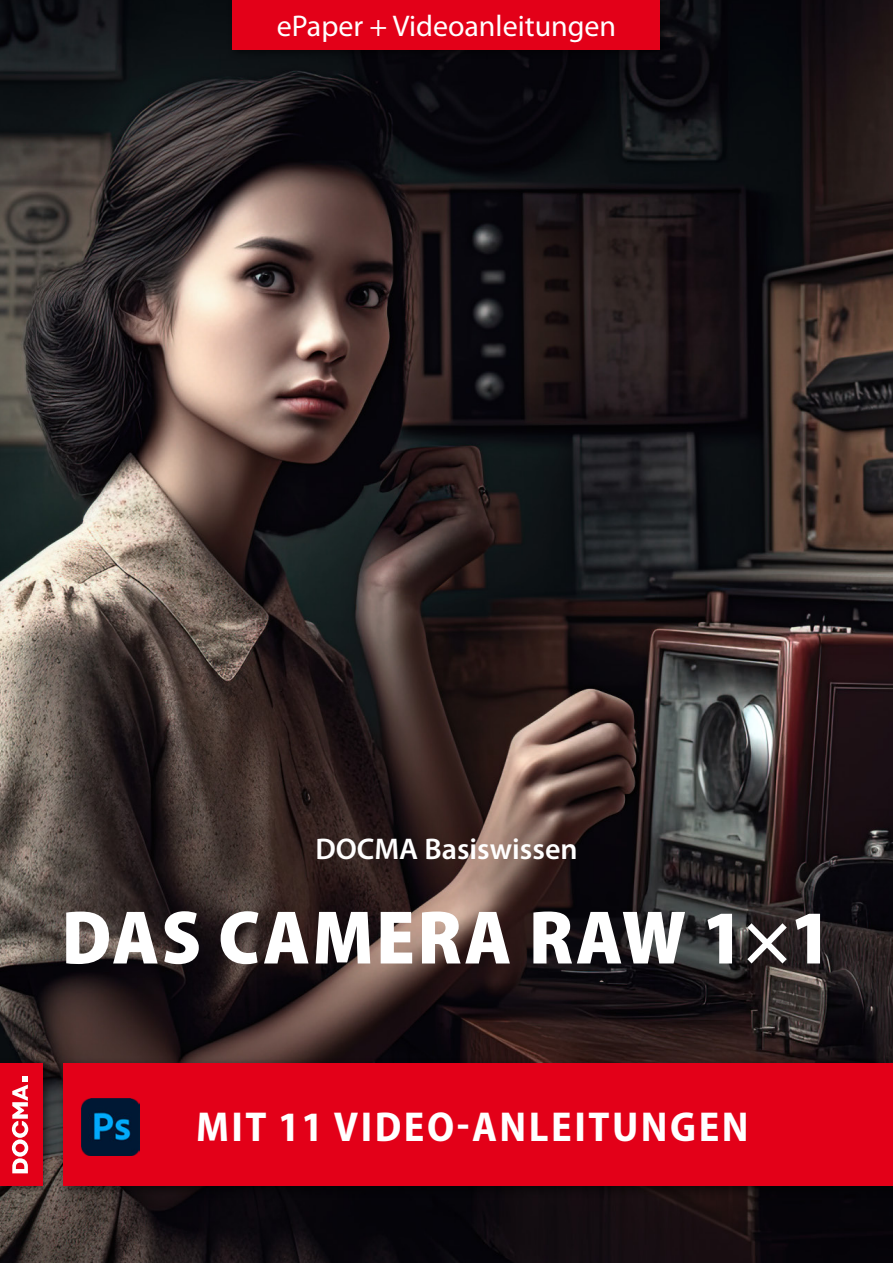
<style>
.page{position:relative;width:893px;height:1263px;background:#fff}
.page>*{position:absolute;margin:0;border:0;box-sizing:border-box;transform-origin:0 0}
.t1{font:900 semi-condensed 76.5px "Myriad Pro";letter-spacing:.03em;color:#fff}
.t2{font:700 semi-condensed 42px "Myriad Pro";letter-spacing:.06em;color:#fff}
.t3{font:30px "Myriad Pro";color:#fff}
.t4{font:600 30px "Myriad Pro";color:#fff}
.s1{font-weight:600;font-stretch:normal}
</style>
<div class="page">
<img style="left:0;top:0;width:893px;height:1263px">
<div style="left:228px;top:0;width:441px;height:59px;background:#07060b"></div>
<div style="left:233px;top:0;width:427px;height:50px;background:#e30018"></div>
<div style="left:0;top:1058px;width:52px;height:137px;background:#000;opacity:.5"></div>
<div style="left:0;top:1063px;width:43px;height:123px;background:#e30018"></div>
<div style="left:58px;top:1057px;width:835px;height:141px;background:#000;opacity:.5"></div>
<div style="left:64px;top:1063px;width:829px;height:123px;background:#e30018"></div>
<svg style="left:12px;top:1076px;width:16px;height:97px"></svg>
<img style="left:81px;top:1098px;width:59px;height:58px">
<p class="t3" style="left:277px;top:7px;width:341px">ePaper + Videoanleitungen</p>
<p class="t4" style="left:315px;top:830px;width:264px">DOCMA Basiswissen</p>
<p class="t1" style="left:62px;top:887px;width:771px">DAS CAMERA RAW 1<span class="s1">×</span>1</p>
<p class="t2" style="left:196px;top:1100px;width:554px">MIT 11 VIDEO-ANLEITUNGEN</p>
</div>
